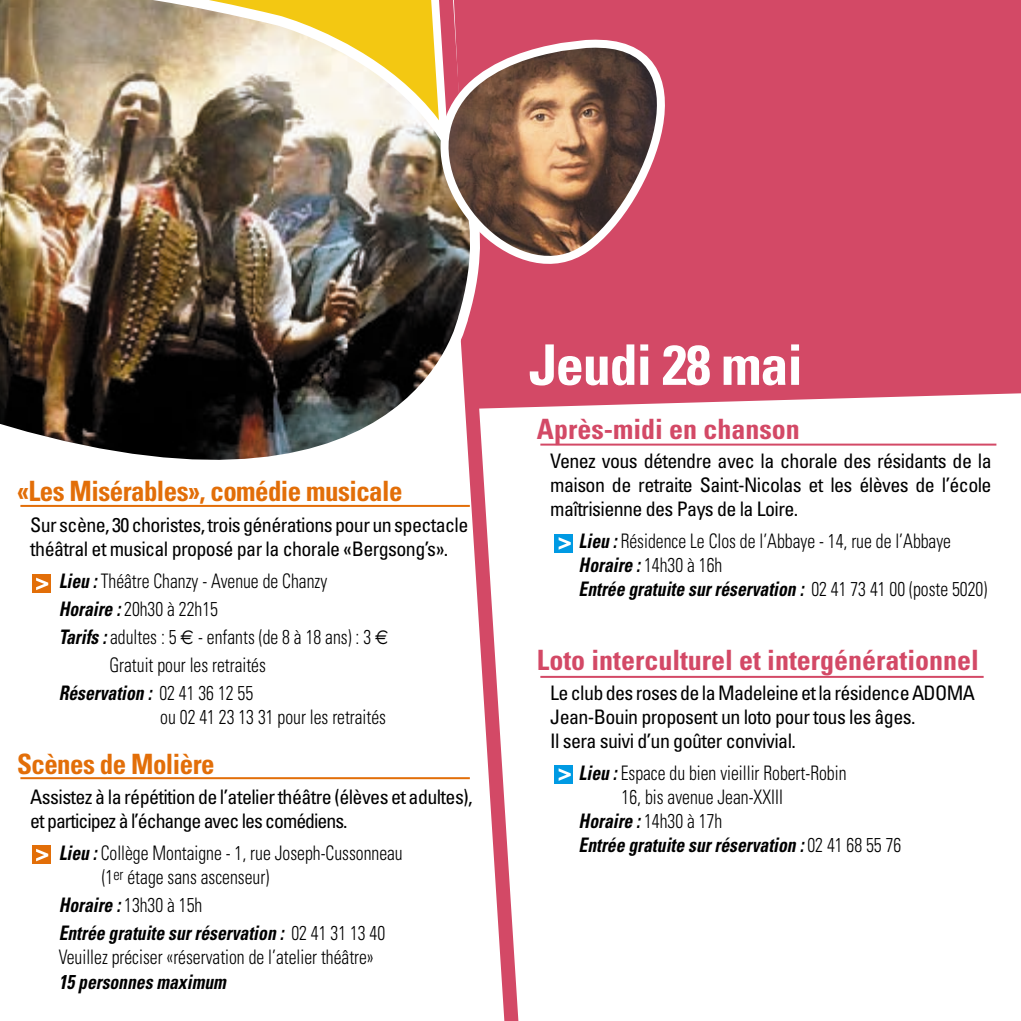
<style>
.page{position:relative;width:1021px;height:1021px;background:#fff}
.page>*{position:absolute;margin:0;border:0;box-sizing:border-box;transform-origin:0 0}
.t1{font:700 condensed 56px "Univers";letter-spacing:-.02em;color:#fff}
.t2{font:700 condensed 28px "Univers";color:#d34966}
.t3{font:700 condensed 28px "Univers";letter-spacing:-.02em;color:#e26e08;scale:.96 1}
.t4{font:300 condensed 20px/24px "Univers";color:#000;scale:.88 1}
.t5{font:condensed 20px/24px "Univers";letter-spacing:-.03em;color:#000}
.t6{font:italic 700 condensed 20px/28px "Univers";color:#000;scale:.88 1}
.s1{font-weight:700;font-style:italic}
.s2{font-family:"Euro Sans";font-weight:400;font-stretch:normal}
.s3{font-weight:300;font-style:normal}
</style>
<div class="page">
<div style="left:531px;top:0;width:489px;height:408px;background:#d34966"></div>
<div style="left:32px;top:574px;width:19px;height:19px;background:#e26e08"></div>
<svg style="left:36px;top:577px;width:12px;height:13px"></svg>
<div style="left:32px;top:845px;width:19px;height:19px;background:#e26e08"></div>
<svg style="left:36px;top:848px;width:12px;height:13px"></svg>
<hr style="left:20px;top:777px;width:450px;height:2px;background:#e26e08">
<hr style="left:540px;top:443px;width:456px;height:2px;background:#d34966">
<div style="left:554px;top:534px;width:19px;height:18px;background:#009ae3"></div>
<svg style="left:558px;top:537px;width:12px;height:12px"></svg>
<hr style="left:540px;top:676px;width:443px;height:2px;background:#d34966">
<div style="left:554px;top:765px;width:19px;height:18px;background:#009ae3"></div>
<svg style="left:558px;top:768px;width:12px;height:12px"></svg>
<svg style="left:427px;top:565px;width:92px;height:455px"></svg>
<img style="left:0;top:0;width:531px;height:565px">
<svg style="left:415px;top:36px;width:299px;height:257px"></svg>
<h2 class="t3" style="left:17px;top:473px;width:403px">«Les Misérables», comédie musicale</h2>
<p class="t5" style="left:30px;top:512px;width:439px">Sur scène, 30 choristes, trois générations pour un spectacle théâtral et musical proposé par la chorale «Bergsong’s».</p>
<p class="t4" style="left:59px;top:569px;width:307px"><span class="s1">Lieu :</span> Théâtre Chanzy - Avenue de Chanzy</p>
<p class="t4" style="left:59px;top:597px;width:182px"><span class="s1">Horaire :</span> 20h30 à 22h15</p>
<p class="t4" style="left:59px;top:625px;width:376px"><span class="s1">Tarifs :</span> adultes : 5 <span class="s2">€</span> - enfants (de 8 à 18 ans) : 3 <span class="s2">€</span></p>
<p class="t4" style="left:109px;top:653px;width:179px">Gratuit pour les retraités</p>
<p class="t6" style="left:59px;top:679px;width:222px">Réservation : <span class="s3">02 41 36 12 55</span></p>
<p class="t4" style="left:160px;top:705px;width:258px">ou 02 41 23 13 31 pour les retraités</p>
<h2 class="t3" style="left:17px;top:747px;width:207px">Scènes de Molière</h2>
<p class="t5" style="left:30px;top:785px;width:444px">Assistez à la répétition de l’atelier théâtre (élèves et adultes), et participez à l’échange avec les comédiens.</p>
<p class="t4" style="left:102px;top:841px;width:344px;text-indent:-43px"><span class="s1">Lieu :</span> Collège Montaigne - 1, rue Joseph-Cussonneau (1<sup>er</sup> étage sans ascenseur)</p>
<p class="t6" style="left:59px;top:891px;width:372px">Horaire : <span class="s3">13h30 à 15h<br></span>Entrée gratuite sur réservation : <span class="s3">02 41 31 13 40</span></p>
<p class="t4" style="left:59px;top:945px;width:359px">Veuillez préciser «réservation de l’atelier théâtre»</p>
<p class="t6" style="left:59px;top:967px;width:191px">15 personnes maximum</p>
<h1 class="t1" style="left:529px;top:330px;width:275px">Jeudi 28 mai</h1>
<h2 class="t2" style="left:537px;top:412px;width:264px">Après-midi en chanson</h2>
<p class="t5" style="left:550px;top:448px;width:443px;text-align:justify">Venez vous détendre avec la chorale des résidants de la maison de retraite Saint-Nicolas et les élèves de l’école maîtrisienne des Pays de la Loire.</p>
<p class="t4" style="left:578px;top:528px;width:466px"><span class="s1">Lieu :</span> Résidence Le Clos de l’Abbaye - 14, rue de l’Abbaye<br><span class="s1">Horaire :</span> 14h30 à 16h<br><span class="s1">Entrée gratuite sur réservation :</span> 02 41 73 41 00 (poste 5020)</p>
<h2 class="t2" style="left:537px;top:643px;width:443px">Loto interculturel et intergénérationnel</h2>
<p class="t5" style="left:550px;top:680px;width:426px">Le club des roses de la Madeleine et la résidence ADOMA<br>Jean-Bouin proposent un loto pour tous les âges.<br>Il sera suivi d’un goûter convivial.</p>
<p class="t4" style="left:578px;top:760px;width:306px"><span class="s1">Lieu :</span> Espace du bien vieillir Robert-Robin</p>
<p class="t4" style="left:621px;top:784px;width:185px">16, bis avenue Jean-XXIII</p>
<p class="t4" style="left:578px;top:808px;width:165px"><span class="s1">Horaire :</span> 14h30 à 17h</p>
<p class="t6" style="left:578px;top:830px;width:368px">Entrée gratuite sur réservation : <span class="s3">02 41 68 55 76</span></p>
</div>
